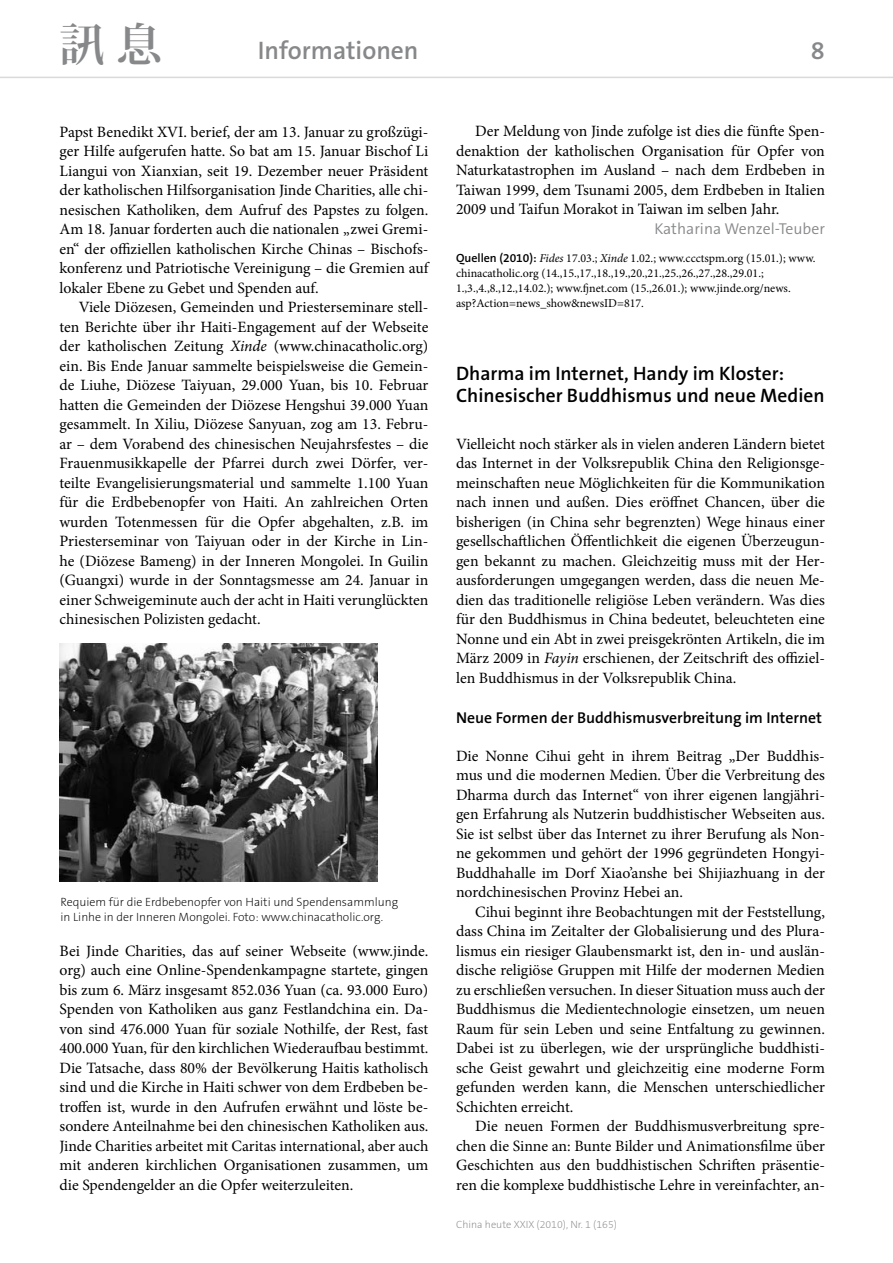
<style>
.page{position:relative;width:893px;height:1263px;background:#fff}
.page>*{position:absolute;margin:0;border:0;box-sizing:border-box;transform-origin:0 0}
.t1{font:700 45px "Koz Min Pro";color:#87888a}
.t2{font:600 25.5px "The Sans B6";color:#87888a}
.t3{font:600 19.5px/22.5px "The Sans B6";color:#000}
.t4{font:15.75px/19.5px "Minion Pro";color:#000;text-align:justify}
.t5{font:600 15.75px "The Sans B6";color:#000}
.t6{font:300 15.75px "The Sans B4";color:#87888a}
.t7{font:12px/15px "Minion Pro";color:#000}
.t8{font:200 12px/15px "The Sans B2";color:#000}
.t9{font:200 10.5px "The Sans B2";color:#87888a}
.s1{font-style:italic}
.s2{font-family:"The Sans B6";font-weight:600}
</style>
<div class="page">
<hr style="left:0;top:77px;width:893px;height:1px;background:#d9dadb">
<img style="left:60px;top:643px;width:318px;height:239px">
<h1 class="t1" style="left:60px;top:11px;width:104px">訊 息</h1>
<h2 class="t2" style="left:258px;top:37px;width:162px">Informationen</h2>
<h2 class="t2" style="left:811px;top:37px;width:16px">8</h2>
<p class="t4" style="left:60px;top:122px;width:370px">Papst Benedikt XVI. berief, der am 13. Januar zu großzügi&shy;ger Hilfe aufgerufen hatte. So bat am 15. Januar Bischof Li Liangui von Xianxian, seit 19. Dezember neuer Präsident der katholischen Hilfsorganisation Jinde Charities, alle chi&shy;nesischen Katholiken, dem Aufruf des Papstes zu folgen.<br>Am 18. Januar forderten auch die nationalen „zwei Gremi&shy;en“ der offiziellen katholischen Kirche Chinas – Bischofs&shy;konferenz und Patriotische Vereinigung – die Gremien auf lokaler Ebene zu Gebet und Spenden auf.</p>
<p class="t4" style="left:60px;top:297px;width:370px;text-indent:19px">Viele Diözesen, Gemeinden und Priesterseminare stell&shy;ten Berichte über ihr Haiti-Engagement auf der Webseite der katholischen Zeitung <span class="s1">Xinde</span> (www.chinacatholic.org) ein. Bis Ende Januar sammelte beispielsweise die Gemein&shy;de Liuhe, Diözese Taiyuan, 29.000 Yuan, bis 10. Februar hatten die Gemeinden der Diözese Hengshui 39.000 Yuan gesammelt. In Xiliu, Diözese Sanyuan, zog am 13. Febru&shy;ar – dem Vorabend des chinesischen Neujahrsfestes – die Frauenmusikkapelle der Pfarrei durch zwei Dörfer, ver&shy;teilte Evangelisierungsmaterial und sammelte 1.100 Yuan für die Erdbebenopfer von Haiti. An zahlreichen Orten wurden Totenmessen für die Opfer abgehalten, z.B. im Priesterseminar von Taiyuan oder in der Kirche in Lin&shy;he (Diözese Bameng) in der Inneren Mongolei. In Guilin (Guangxi) wurde in der Sonntagsmesse am 24. Januar in einer Schweigeminute auch der acht in Haiti verunglückten chinesischen Polizisten gedacht.</p>
<p class="t8" style="left:61px;top:895px;width:339px">Requiem für die Erdbebenopfer von Haiti und Spendensammlung in Linhe in der Inneren Mongolei. Foto: www.chinacatholic.org.</p>
<p class="t4" style="left:60px;top:941px;width:370px">Bei Jinde Charities, das auf seiner Webseite (www.jinde. org) auch eine Online-Spendenkampagne startete, gingen bis zum 6. März insgesamt 852.036 Yuan (ca. 93.000 Euro)<br>Spenden von Katholiken aus ganz Festlandchina ein. Da&shy;von sind 476.000 Yuan für soziale Nothilfe, der Rest, fast 400.000 Yuan, für den kirchlichen Wiederaufbau bestimmt.<br>Die Tatsache, dass 80% der Bevölkerung Haitis katholisch sind und die Kirche in Haiti schwer von dem Erdbeben be&shy;troffen ist, wurde in den Aufrufen erwähnt und löste be&shy;sondere Anteilnahme bei den chinesischen Katholiken aus.<br>Jinde Charities arbeitet mit Caritas international, aber auch mit anderen kirchlichen Organisationen zusammen, um die Spendengelder an die Opfer weiterzuleiten.</p>
<p class="t4" style="left:456px;top:122px;width:370px;text-indent:19px">Der Meldung von Jinde zufolge ist dies die fünfte Spen&shy;denaktion der katholischen Organisation für Opfer von Naturkatastrophen im Ausland – nach dem Erdbeben in Taiwan 1999, dem Tsunami 2005, dem Erdbeben in Italien 2009 und Taifun Morakot in Taiwan im selben Jahr.</p>
<p class="t6" style="left:654px;top:220px;width:172px">Katharina Wenzel-Teuber</p>
<p class="t7" style="left:456px;top:250px;width:361px"><span class="s2">Quellen (2010):</span> <span class="s1">Fides</span> 17.03.; <span class="s1">Xinde</span> 1.02.; www.ccctspm.org (15.01.); www. chinacatholic.org (14.,15.,17.,18.,19.,20.,21.,25.,26.,27.,28.,29.01.; 1.,3.,4.,8.,12.,14.02.); www.fjnet.com (15.,26.01.); www.jinde.org/news. asp?Action=news_show&amp;newsID=817.</p>
<p class="t3" style="left:456px;top:362px;width:370px">Dharma im Internet, Handy im Kloster:<br>Chinesischer Buddhismus und neue Medien</p>
<p class="t4" style="left:456px;top:434px;width:370px">Vielleicht noch stärker als in vielen anderen Ländern bietet das Internet in der Volksrepublik China den Religionsge&shy;meinschaften neue Möglichkeiten für die Kommunikation nach innen und außen. Dies eröffnet Chancen, über die bisherigen (in China sehr begrenzten) Wege hinaus einer gesellschaftlichen Öffentlichkeit die eigenen Überzeugun&shy;gen bekannt zu machen. Gleichzeitig muss mit der Her&shy;ausforderungen umgegangen werden, dass die neuen Me&shy;dien das traditionelle religiöse Leben verändern. Was dies für den Buddhismus in China bedeutet, beleuchteten eine Nonne und ein Abt in zwei preisgekrönten Artikeln, die im März 2009 in <span class="s1">Fayin</span> erschienen, der Zeitschrift des offiziel&shy;len Buddhismus in der Volksrepublik China.</p>
<p class="t5" style="left:456px;top:709px;width:367px">Neue Formen der Buddhismusverbreitung im Internet</p>
<p class="t4" style="left:456px;top:746px;width:370px">Die Nonne Cihui geht in ihrem Beitrag „Der Buddhis&shy;mus und die modernen Medien. Über die Verbreitung des Dharma durch das Internet“ von ihrer eigenen langjähri&shy;gen Erfahrung als Nutzerin buddhistischer Webseiten aus.<br>Sie ist selbst über das Internet zu ihrer Berufung als Non&shy;ne gekommen und gehört der 1996 gegründeten Hongyi-Buddhahalle im Dorf Xiao’anshe bei Shijiazhuang in der nordchinesischen Provinz Hebei an.</p>
<p class="t4" style="left:456px;top:902px;width:370px;text-indent:19px">Cihui beginnt ihre Beobachtungen mit der Feststellung, dass China im Zeitalter der Globalisierung und des Plura&shy;lismus ein riesiger Glaubensmarkt ist, den in- und auslän&shy;dische religiöse Gruppen mit Hilfe der modernen Medien zu erschließen versuchen. In dieser Situation muss auch der Buddhismus die Medientechnologie einsetzen, um neuen Raum für sein Leben und seine Entfaltung zu gewinnen.<br>Dabei ist zu überlegen, wie der ursprüngliche buddhisti&shy;sche Geist gewahrt und gleichzeitig eine moderne Form gefunden werden kann, die Menschen unterschiedlicher Schichten erreicht.</p>
<p class="t4" style="left:456px;top:1116px;width:370px;text-indent:19px">Die neuen Formen der Buddhismusverbreitung spre&shy;chen die Sinne an: Bunte Bilder und Animationsfilme über Geschichten aus den buddhistischen Schriften präsentie&shy;ren die komplexe buddhistische Lehre in vereinfachter, an-</p>
<p class="t9" style="left:456px;top:1218px;width:162px">China heute XXIX (2010), Nr. 1 (165)</p>
</div>
